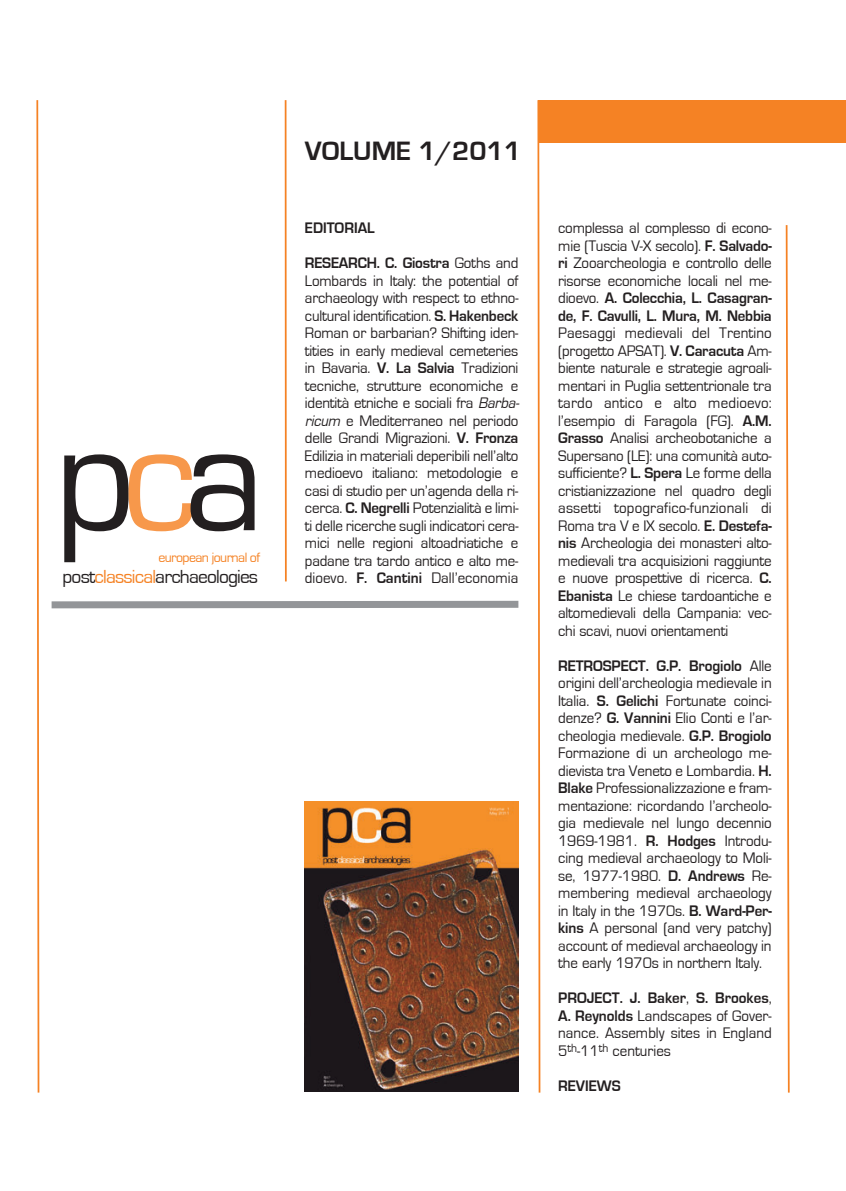
<style>
.page{position:relative;width:846px;height:1191px;background:#fff}
.page>*{position:absolute;margin:0;border:0;box-sizing:border-box;transform-origin:0 0}
.t1{font:159.95px "Eurostile";color:#231f20}
.t2{font:700 27.3px "Eurostile";color:#231f20}
.t3{font:19.43px "Eurostile";letter-spacing:-.045em;color:#231f20}
.t4{font:15.75px/17.5px "Eurostile";letter-spacing:-.01em;color:#231f20;text-align:justify;scale:.95 1}
.t5{font:700 15.75px "Eurostile";color:#231f20;scale:.95 1}
.t6{font:13.83px "Eurostile";letter-spacing:-.045em;color:#f58224}
.s1{color:#f7984b}
.s2{color:#f58224}
.s3{font-weight:700}
.s4{font-style:italic}
</style>
<div class="page">
<svg style="left:537px;top:100px;width:4px;height:993px"></svg>
<svg style="left:785px;top:225px;width:5px;height:868px"></svg>
<div style="left:538px;top:100px;width:307px;height:42px;background:#f58224"></div>
<svg style="left:36px;top:100px;width:483px;height:993px"></svg>
<img style="left:305px;top:802px;width:213px;height:290px">
<h1 class="t1" style="left:55px;top:402px;width:212px">p<span class="s1">c</span>a</h1>
<p class="t6" style="left:158px;top:551px;width:103px">european journal of</p>
<p class="t3" style="left:62px;top:567px;width:197px">post<span class="s2">classical</span>archaeologies</p>
<h2 class="t2" style="left:305px;top:138px;width:217px">VOLuME 1/2011</h2>
<p class="t5" style="left:305px;top:220px;width:75px">EDITORIAL</p>
<p class="t4" style="left:305px;top:255px;width:229px;text-align:left"><span class="s3">RESEARCH. C. Giostra</span> Goths and lombards in Italy: the potential of archaeology with respect to ethno&shy;cultural identification. <span class="s3">S. Hakenbeck </span>roman or barbarian? Shifting iden&shy;tities in early medieval cemeteries in bavaria. <span class="s3">V. La Salvia</span> Tradizioni tecniche, strutture economiche e identità etniche e sociali fra <span class="s4">barba&shy;ricum</span> e Mediterraneo nel periodo delle Grandi Migrazioni. <span class="s3">V. Fronza </span>Edilizia in materiali deperibili nell’alto medioevo italiano: metodologie e casi di studio per un’agenda della ri&shy;cerca. <span class="s3">C. Negrelli</span> Potenzialità e limi&shy;ti delle ricerche sugli indicatori cera&shy;mici nelle regioni altoadriatiche e padane tra tardo antico e alto me&shy;dioevo. <span class="s3">F. Cantini</span> Dall’economia</p>
<p class="t4" style="left:558px;top:220px;width:226px">complessa al complesso di econo&shy;mie (Tuscia V-X secolo). <span class="s3">F. Salvado&shy;ri</span> Zooarcheologia e controllo delle risorse economiche locali nel me&shy;dioevo. <span class="s3">A. Colecchia, L. Casagran&shy;de, F. Cavulli, L. Mura, M. Nebbia</span></p>
<p class="t4" style="left:558px;top:325px;width:226px">Paesaggi medievali del Trentino (progetto APSAT). <span class="s3">V. Caracuta</span> Am&shy;biente naturale e strategie agroali&shy;mentari in Puglia settentrionale tra tardo antico e alto medioevo: l’esempio di Faragola (FG). <span class="s3">A.M.<br>Grasso</span> Analisi archeobotaniche a Supersano (lE): una comunità auto&shy;sufficiente? <span class="s3">L. Spera</span> le forme della cristianizzazione nel quadro degli assetti topografico-funzionali di roma tra V e IX secolo. <span class="s3">E. Destefa&shy;nis</span> Archeologia dei monasteri alto&shy;medievali tra acquisizioni raggiunte e nuove prospettive di ricerca. <span class="s3">C.<br>Ebanista</span> le chiese tardoantiche e altomedievali della Campania: vec&shy;chi scavi, nuovi orientamenti</p>
<p class="t4" style="left:558px;top:657px;width:226px"><span class="s3">RETROSPECT. G.P. Brogiolo</span> Alle origini dell’archeologia medievale in Italia. <span class="s3">S. Gelichi</span> Fortunate coinci&shy;denze? <span class="s3">G. Vannini</span> Elio Conti e l’ar&shy;cheologia medievale. <span class="s3">G.P. Brogiolo </span>Formazione di un archeologo me&shy;dievista tra Veneto e lombardia. <span class="s3">H.<br>Blake</span> Professionalizzazione e fram&shy;mentazione: ricordando l’archeolo&shy;gia medievale nel lungo decennio 1969-1981. <span class="s3">R. Hodges</span> Introdu&shy;cing medieval archaeology to Moli&shy;se, 1977-1980. <span class="s3">D. Andrews</span> re&shy;membering medieval archaeology in Italy in the 1970s. <span class="s3">B. Ward-Per&shy;kins</span> A personal (and very patchy) account of medieval archaeology in the early 1970s in northern Italy.</p>
<p class="t4" style="left:558px;top:990px;width:226px"><span class="s3">PROJECT. J. Baker</span>, <span class="s3">S. Brookes</span>, <span class="s3">A. Reynolds</span> landscapes of Gover&shy;nance. Assembly sites in England 5<sup>th</sup>-11<sup>th</sup> centuries</p>
<p class="t5" style="left:558px;top:1078px;width:67px">REVIEWS</p>
</div>
